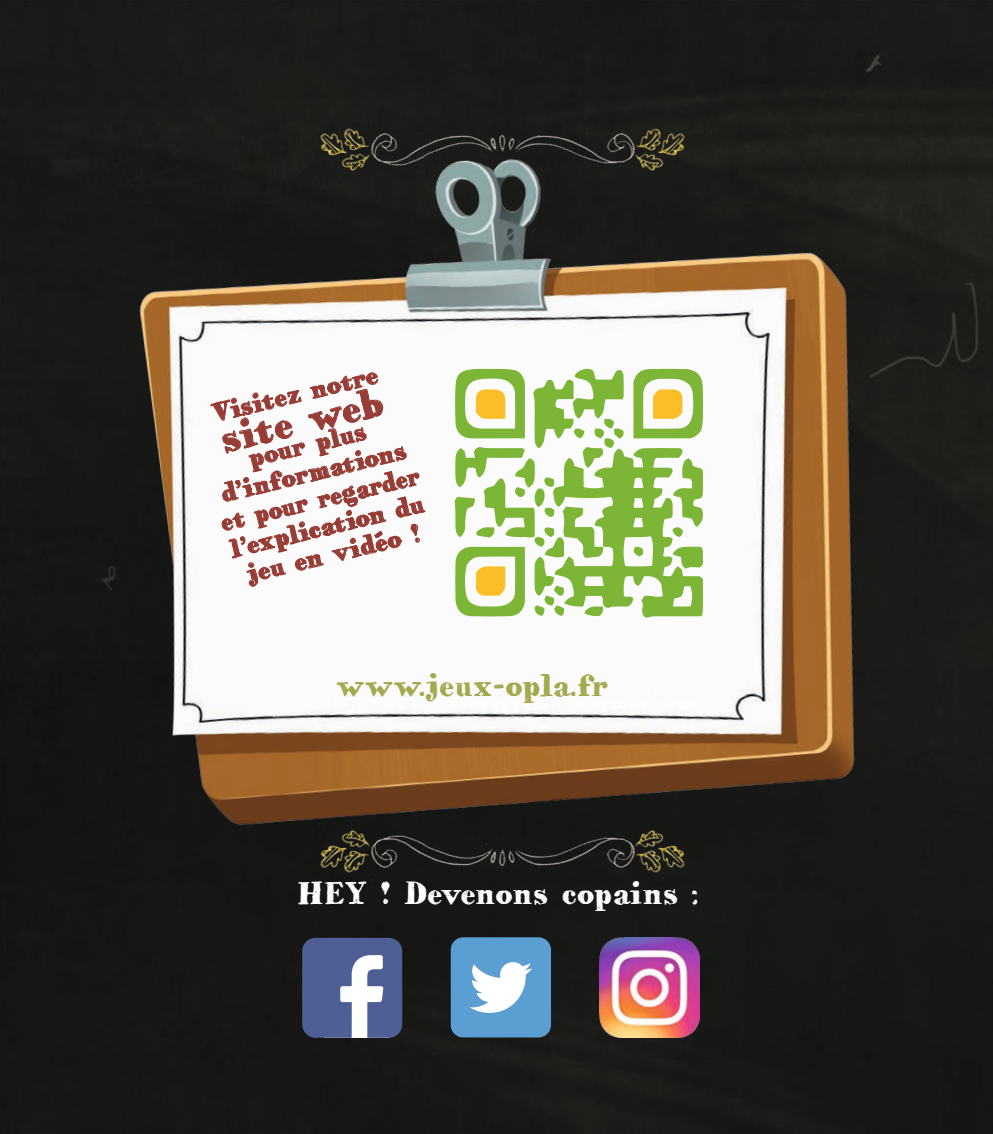
<style>
.page{position:relative;width:993px;height:1134px;background:#fff}
.page>*{position:absolute;margin:0;border:0;box-sizing:border-box;transform-origin:0 0}
.t1{font:40px "HVD Bodedo";color:#983c36}
.t2{font:32px "HVD Bodedo";color:#fff}
.t3{font:32px "HVD Bodedo";color:#a3a94d}
.t4{font:26px/28px "HVD Bodedo";color:#983c36;text-align:center}
</style>
<div class="page">
<div style="left:0;top:0;width:992px;height:1134px;background:#181917"></div>
<div style="left:301px;top:896px;width:390px;height:13px;background:#161715"></div>
<img style="left:103px;top:111px;width:814px;height:785px">
<svg style="left:210px;top:368px;width:206px;height:221px"></svg>
<svg style="left:416px;top:330px;width:325px;height:325px"></svg>
<svg style="left:454px;top:369px;width:250px;height:249px"></svg>
<svg style="left:302px;top:938px;width:100px;height:100px"></svg>
<div style="left:450px;top:937px;width:101px;height:100px;background:#5b9ed1"></div>
<img style="left:469px;top:962px;width:63px;height:51px">
<img style="left:599px;top:937px;width:100px;height:101px">
<img style="left:301px;top:91px;width:390px;height:86px">
<p class="t4" style="left:209px;top:400px;width:171px;rotate:-14deg">Visitez notre</p>
<h1 class="t1" style="left:215px;top:414px;width:167px;rotate:-13deg">site web</h1>
<p class="t4" style="left:204px;top:455px;width:205px;rotate:-14deg">pour plus d’informations et pour regarder l’explication du jeu en vidéo !</p>
<p class="t3" style="left:336px;top:665px;width:273px">www.jeux-opla.fr</p>
<p class="t2" style="left:297px;top:873px;width:402px">HEY ! Devenons copains :</p>
</div>
